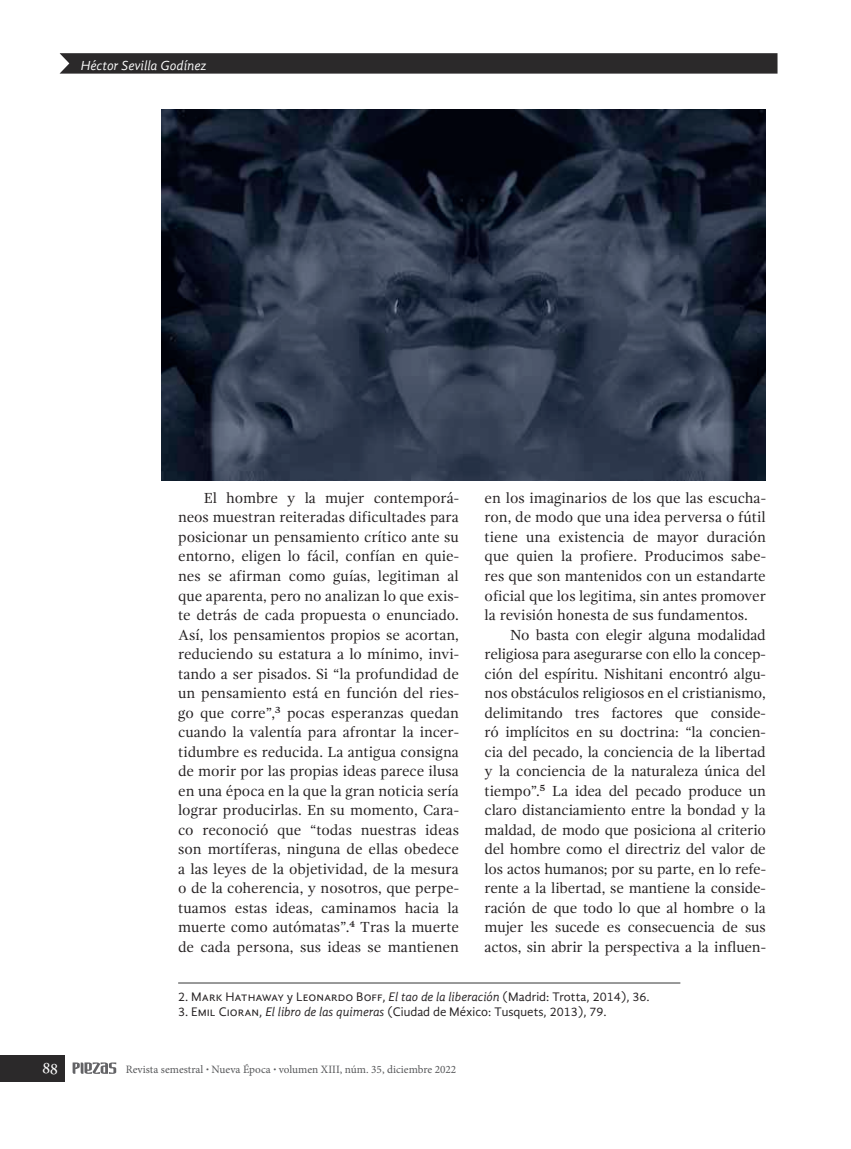
<style>
.page{position:relative;width:851px;height:1149px;background:#fff}
.page>*{position:absolute;margin:0;border:0;box-sizing:border-box;transform-origin:0 0}
.t1{font:15px/19.5px "Gandhi Serif";letter-spacing:-.005em;color:#231f20;text-align:justify}
.t2{font:italic 13.5px "Gandhi Sans";color:#fff}
.t3{font:12.75px "Gandhi Sans";color:#231f20}
.t4{font:11.25px "Minion Pro";color:#57585a}
.s1{font-style:italic}
.s2{font-size:7.5px}
</style>
<div class="page">
<div style="left:0;top:1054px;width:65px;height:26px;background:#2b292a"></div>
<div style="left:60px;top:53px;width:717px;height:21px;background:#2b292a"></div>
<svg style="left:73px;top:1062px;width:43px;height:11px"></svg>
<svg style="left:59px;top:53px;width:10px;height:21px"></svg>
<hr style="left:178px;top:982px;width:502px;height:1px;background:#4b4c4d">
<img style="left:161px;top:110px;width:604px;height:370px">
<p class="t2" style="left:81px;top:58px;width:127px">Héctor Sevilla Godínez</p>
<p class="t1" style="left:178px;top:488px;width:282px;text-indent:26px">El hombre y la mujer contemporá&shy;neos muestran reiteradas dificultades para posicionar un pensamiento crítico ante su entorno, eligen lo fácil, confían en quie&shy;nes se afirman como guías, legitiman al que aparenta, pero no analizan lo que exis&shy;te detrás de cada propuesta o enunciado.<br>Así, los pensamientos propios se acortan, reduciendo su estatura a lo mínimo, invi&shy;tando a ser pisados. Si “la profundidad de un pensamiento está en función del ries&shy;go que corre”,3 pocas esperanzas quedan cuando la valentía para afrontar la incer&shy;tidumbre es reducida. La antigua consigna de morir por las propias ideas parece ilusa en una época en la que la gran noticia sería lograr producirlas. En su momento, Cara&shy;co reconoció que “todas nuestras ideas son mortíferas, ninguna de ellas obedece a las leyes de la objetividad, de la mesura o de la coherencia, y nosotros, que perpe&shy;tuamos estas ideas, caminamos hacia la muerte como autómatas”.4 Tras la muerte de cada persona, sus ideas se mantienen</p>
<p class="t3" style="left:178px;top:988px;width:473px">2. Mark Hathaway y Leonardo Boff, <span class="s1">El tao de la liberación</span> (Madrid: Trotta, 2014), 36.</p>
<p class="t3" style="left:178px;top:1003px;width:430px">3. Emil Cioran, <span class="s1">El libro de las quimeras</span> (Ciudad de México: Tusquets, 2013), 79.</p>
<p class="t1" style="left:484px;top:488px;width:283px">en los imaginarios de los que las escucha&shy;ron, de modo que una idea perversa o fútil tiene una existencia de mayor duración que quien la profiere. Producimos sabe&shy;res que son mantenidos con un estandarte oficial que los legitima, sin antes promover la revisión honesta de sus fundamentos.</p>
<p class="t1" style="left:484px;top:624px;width:283px;text-indent:26px">No basta con elegir alguna modalidad religiosa para asegurarse con ello la concep&shy;ción del espíritu. Nishitani encontró algu&shy;nos obstáculos religiosos en el cristianismo, delimitando tres factores que conside&shy;ró implícitos en su doctrina: “la concien&shy;cia del pecado, la conciencia de la libertad y la conciencia de la naturaleza única del tiempo”.5 La idea del pecado produce un claro distanciamiento entre la bondad y la maldad, de modo que posiciona al criterio del hombre como el directriz del valor de los actos humanos; por su parte, en lo refe&shy;rente a la libertad, se mantiene la conside&shy;ración de que todo lo que al hombre o la mujer les sucede es consecuencia de sus actos, sin abrir la perspectiva a la influen-</p>
<p class="t4" style="left:126px;top:1061px;width:332px">Revista semestral <span class="s2">•</span> Nueva Época <span class="s2">•</span> volumen XIII, núm. 35, diciembre 2022</p>
</div>
